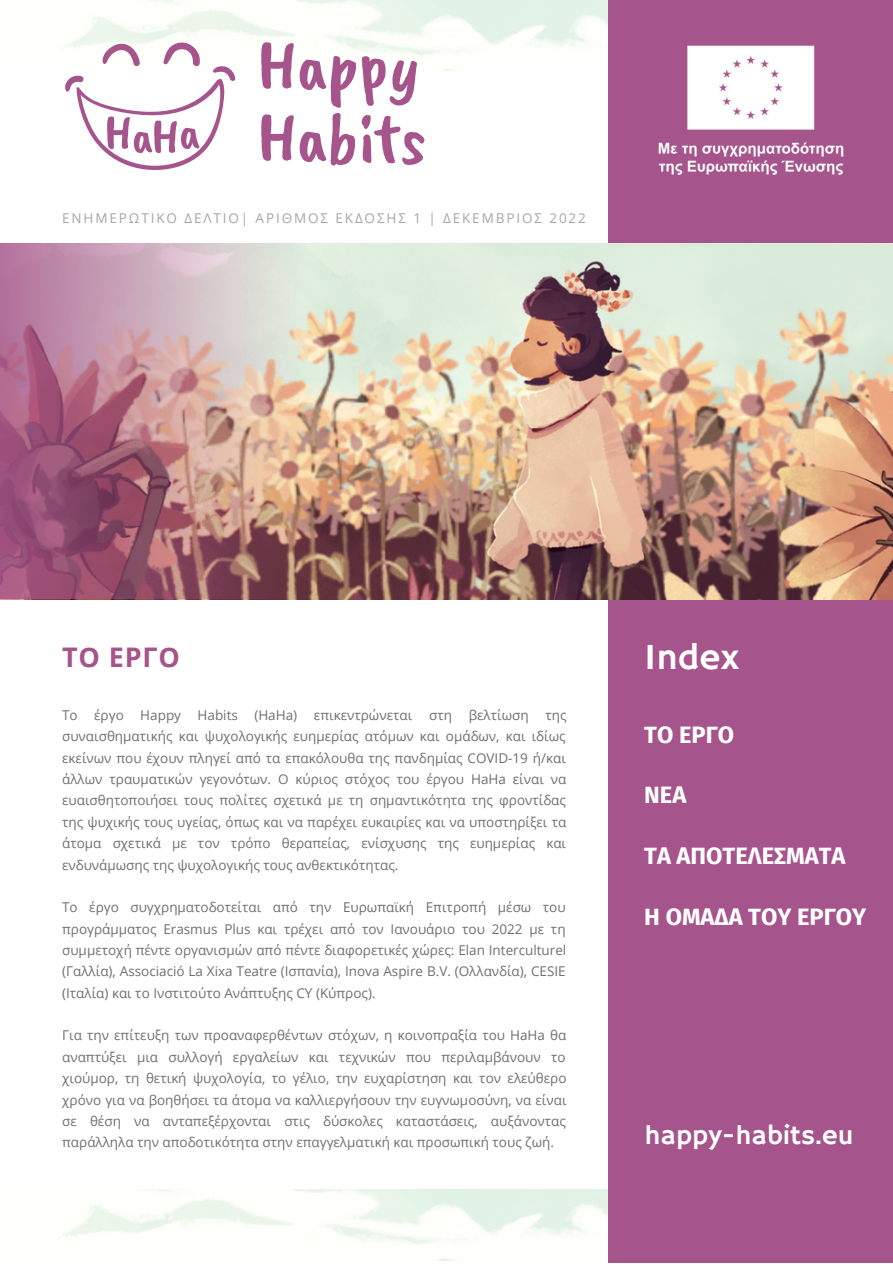
<style>
.page{position:relative;width:893px;height:1264px;background:#fff}
.page>*{position:absolute;margin:0;border:0;box-sizing:border-box;transform-origin:0 0}
.t1{font:36.6px "Hammersmith One";color:#fff}
.t2{font:27.3px "Hammersmith One";color:#fff}
.t3{font:700 27px "Open Sans";letter-spacing:.03em;color:#a6558c}
.t4{font:700 23.7px "Fira Sans";color:#fff}
.t5{font:13.5px/21.3px "Open Sans";color:#6f6f6f;text-align:justify}
.t6{font:13.5px "Open Sans";letter-spacing:.14em;color:#a6a6a6}
</style>
<div class="page">
<div style="left:608px;top:0;width:284px;height:1262px;background:#a6558c"></div>
<img style="left:300px;top:244px;width:592px;height:355px">
<svg style="left:0;top:244px;width:300px;height:355px;background:#b78692"></svg>
<img style="left:658px;top:45px;width:186px;height:130px">
<svg style="left:64px;top:41px;width:171px;height:129px"></svg>
<svg style="left:261px;top:42px;width:164px;height:124px"></svg>
<p class="t6" style="left:62px;top:208px;width:525px">ΕΝΗΜΕΡΩΤΙΚΟ ΔΕΛΤΙΟ| ΑΡΙΘΜΟΣ ΕΚΔΟΣΗΣ 1 | ΔΕΚΕΜΒΡΙΟΣ 2022</p>
<h3 class="t3" style="left:62px;top:637px;width:119px">ΤΟ ΕΡΓΟ</h3>
<p class="t5" style="left:62px;top:704px;width:506px">Το έργο Happy Habits (HaHa) επικεντρώνεται στη βελτίωση της συναισθηματικής και ψυχολογικής ευημερίας ατόμων και ομάδων, και ιδίως εκείνων που έχουν πληγεί από τα επακόλουθα της πανδημίας COVID-19 ή/και άλλων τραυματικών γεγονότων. Ο κύριος στόχος του έργου HaHa είναι να ευαισθητοποιήσει τους πολίτες σχετικά με τη σημαντικότητα της φροντίδας της ψυχικής τους υγείας, όπως και να παρέχει ευκαιρίες και να υποστηρίξει τα άτομα σχετικά με τον τρόπο θεραπείας, ενίσχυσης της ευημερίας και ενδυνάμωσης της ψυχολογικής τους ανθεκτικότητας.</p>
<p class="t5" style="left:62px;top:896px;width:505px">Το έργο συγχρηματοδοτείται από την Ευρωπαϊκή Επιτροπή μέσω του προγράμματος Erasmus Plus και τρέχει από τον Ιανουάριο του 2022 με τη συμμετοχή πέντε οργανισμών από πέντε διαφορετικές χώρες: Elan Interculturel (Γαλλία), Associació La Xixa Teatre (Ισπανία), Inova Aspire B.V. (Ολλανδία), CESIE (Ιταλία) και το Ινστιτούτο Ανάπτυξης CY (Κύπρος).</p>
<p class="t5" style="left:62px;top:1024px;width:506px">Για την επίτευξη των προαναφερθέντων στόχων, η κοινοπραξία του HaHa θα αναπτύξει μια συλλογή εργαλείων και τεχνικών που περιλαμβάνουν το χιούμορ, τη θετική ψυχολογία, το γέλιο, την ευχαρίστηση και τον ελεύθερο χρόνο για να βοηθήσει τα άτομα να καλλιεργήσουν την ευγνωμοσύνη, να είναι σε θέση να ανταπεξέρχονται στις δύσκολες καταστάσεις, αυξάνοντας παράλληλα την αποδοτικότητα στην επαγγελματική και προσωπική τους ζωή.</p>
<h1 class="t1" style="left:644px;top:635px;width:96px">Index</h1>
<h3 class="t4" style="left:644px;top:720px;width:91px">ΤΟ ΕΡΓΟ</h3>
<h3 class="t4" style="left:644px;top:781px;width:44px">ΝΕΑ</h3>
<h3 class="t4" style="left:644px;top:841px;width:203px">ΤΑ ΑΠΟΤΕΛΕΣΜΑΤΑ</h3>
<h3 class="t4" style="left:644px;top:902px;width:223px">Η ΟΜΑΔΑ ΤΟΥ ΕΡΓΟΥ</h3>
<h2 class="t2" style="left:644px;top:1119px;width:211px">happy-habits.eu</h2>
</div>
